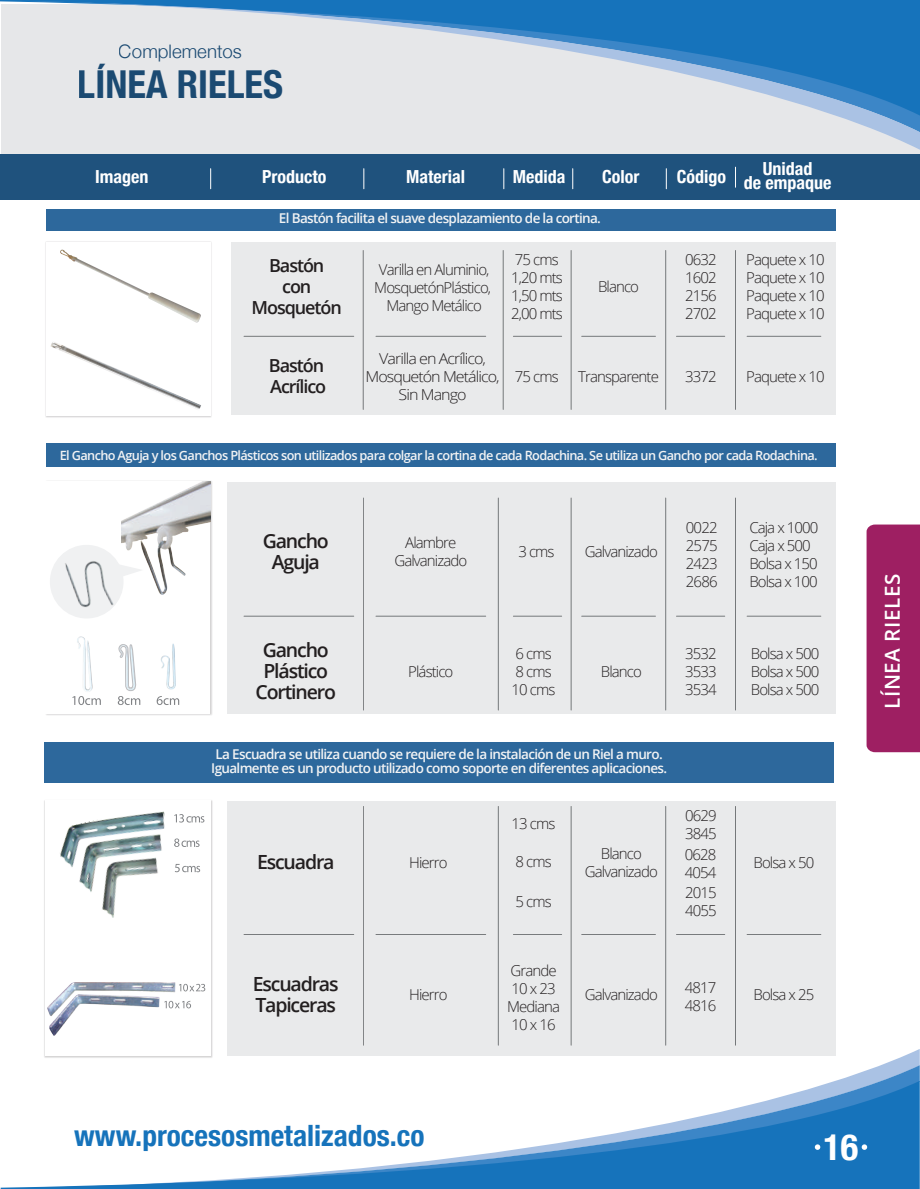
<style>
.page{position:relative;width:920px;height:1189px;background:#fff}
.page>*{position:absolute;margin:0;border:0;box-sizing:border-box;transform-origin:0 0}
.t1{font:700 condensed 38.55px "Helvetica Neue";color:#1f527d}
.t2{font:700 condensed 36.3px "Helvetica Neue";color:#fff}
.t3{font:700 condensed 29.4px "Helvetica Neue";color:#1673bb}
.t4{font:600 20.55px "Open Sans";letter-spacing:.025em;color:#fff}
.t5{font:600 19.5px/21px "Open Sans";letter-spacing:-.06em;color:#231f20;text-align:center}
.t6{font:300 18.6px "Helvetica Neue";color:#1f527d}
.t7{font:700 condensed 18px/13.5px "Helvetica Neue";color:#fff;text-align:center}
.t8{font:600 18px/21px "Open Sans";letter-spacing:-.06em;color:#231f20;text-align:center}
.t9{font:300 15px/18px "Open Sans";letter-spacing:-.06em;color:#231f20}
.t10{font:300 15px/18px "Open Sans";letter-spacing:-.06em;color:#231f20;text-align:center;scale:1.07 1}
.t11{font:600 13.5px/13.5px "Open Sans";letter-spacing:-.05em;color:#f2f3f4;text-align:center}
.t12{font:600 12.75px "Open Sans";letter-spacing:-.05em;color:#f2f3f4}
</style>
<div class="page">
<div style="left:227px;top:801px;width:608px;height:255px;background:#e9eaeb"></div>
<img style="left:46px;top:481px;width:166px;height:234px">
<div style="left:46px;top:481px;width:164px;height:232px;background:#fff"></div>
<div style="left:227px;top:482px;width:608px;height:231px;background:#e9eaeb"></div>
<img style="left:60px;top:250px;width:141px;height:73px">
<img style="left:51px;top:342px;width:150px;height:67px">
<div style="left:46px;top:443px;width:789px;height:23px;background:#2d689c"></div>
<div style="left:44px;top:742px;width:789px;height:40px;background:#2d689c"></div>
<div style="left:46px;top:209px;width:789px;height:22px;background:#2d689c"></div>
<div style="left:231px;top:242px;width:604px;height:172px;background:#e9eaeb"></div>
<hr style="left:735px;top:250px;width:1px;height:159px;background:#818385">
<hr style="left:363px;top:250px;width:1px;height:159px;background:#818385">
<hr style="left:570px;top:250px;width:1px;height:159px;background:#818385">
<hr style="left:244px;top:336px;width:109px;height:1px;background:#818385">
<hr style="left:376px;top:336px;width:109px;height:1px;background:#818385">
<hr style="left:581px;top:336px;width:74px;height:1px;background:#818385">
<hr style="left:747px;top:336px;width:73px;height:1px;background:#818385">
<hr style="left:513px;top:336px;width:48px;height:1px;background:#818385">
<hr style="left:676px;top:336px;width:48px;height:1px;background:#818385">
<hr style="left:244px;top:616px;width:109px;height:1px;background:#818385">
<hr style="left:376px;top:616px;width:109px;height:1px;background:#818385">
<hr style="left:581px;top:616px;width:74px;height:1px;background:#818385">
<hr style="left:747px;top:616px;width:73px;height:1px;background:#818385">
<hr style="left:513px;top:616px;width:48px;height:1px;background:#818385">
<hr style="left:676px;top:616px;width:48px;height:1px;background:#818385">
<hr style="left:244px;top:934px;width:109px;height:1px;background:#818385">
<hr style="left:376px;top:934px;width:109px;height:1px;background:#818385">
<hr style="left:581px;top:934px;width:74px;height:1px;background:#818385">
<hr style="left:747px;top:934px;width:73px;height:1px;background:#818385">
<hr style="left:513px;top:934px;width:48px;height:1px;background:#818385">
<hr style="left:676px;top:934px;width:48px;height:1px;background:#818385">
<hr style="left:502px;top:250px;width:1px;height:159px;background:#818385">
<hr style="left:665px;top:250px;width:1px;height:159px;background:#818385">
<hr style="left:363px;top:806px;width:1px;height:239px;background:#818385">
<hr style="left:570px;top:806px;width:1px;height:239px;background:#818385">
<hr style="left:498px;top:806px;width:1px;height:239px;background:#818385">
<hr style="left:665px;top:806px;width:1px;height:239px;background:#818385">
<hr style="left:735px;top:806px;width:1px;height:239px;background:#818385">
<hr style="left:735px;top:498px;width:1px;height:212px;background:#818385">
<hr style="left:363px;top:498px;width:1px;height:212px;background:#818385">
<hr style="left:570px;top:498px;width:1px;height:212px;background:#818385">
<hr style="left:498px;top:498px;width:1px;height:212px;background:#818385">
<hr style="left:665px;top:498px;width:1px;height:212px;background:#818385">
<img style="left:60px;top:811px;width:125px;height:107px">
<svg style="left:175px;top:864px;width:25px;height:8px"></svg>
<svg style="left:174px;top:838px;width:25px;height:9px"></svg>
<svg style="left:174px;top:814px;width:30px;height:8px"></svg>
<svg style="left:179px;top:983px;width:26px;height:8px"></svg>
<svg style="left:176px;top:1000px;width:15px;height:8px"></svg>
<img style="left:49px;top:1016px;width:21px;height:20px">
<img style="left:47px;top:982px;width:129px;height:34px">
<svg style="left:157px;top:696px;width:22px;height:9px"></svg>
<svg style="left:72px;top:696px;width:29px;height:9px"></svg>
<img style="left:77px;top:636px;width:16px;height:56px">
<img style="left:161px;top:643px;width:15px;height:47px">
<img style="left:121px;top:482px;width:89px;height:113px">
<div style="left:50px;top:545px;width:73px;height:73px;background:#f0f1f2;border-radius:50%"></div>
<svg style="left:118px;top:562px;width:25px;height:15px"></svg>
<img style="left:65px;top:560px;width:52px;height:58px">
<svg style="left:118px;top:644px;width:22px;height:61px"></svg>
<div style="left:0;top:153px;width:919px;height:46px;background:#1f527d"></div>
<svg style="left:572px;top:169px;width:1px;height:20px"></svg>
<svg style="left:665px;top:169px;width:1px;height:20px"></svg>
<svg style="left:210px;top:169px;width:1px;height:20px"></svg>
<svg style="left:735px;top:167px;width:1px;height:20px"></svg>
<svg style="left:363px;top:169px;width:1px;height:20px"></svg>
<svg style="left:503px;top:169px;width:1px;height:20px"></svg>
<div style="left:866px;top:524px;width:53px;height:228px;background:#9e1f62"></div>
<svg style="left:44px;top:1048px;width:875px;height:17px"></svg>
<svg style="left:838px;top:1065px;width:81px;height:15px"></svg>
<svg style="left:1px;top:1080px;width:918px;height:109px"></svg>
<div style="left:1px;top:4px;width:918px;height:149px;background:#e6e7e9"></div>
<svg style="left:814px;top:1144px;width:6px;height:5px"></svg>
<svg style="left:861px;top:1144px;width:6px;height:5px"></svg>
<svg style="left:0;top:0;width:919px;height:149px"></svg>
<p class="t6" style="left:119px;top:36px;width:124px">Complementos</p>
<h1 class="t1" style="left:78px;top:52px;width:207px">LÍNEA RIELES</h1>
<p class="t7" style="left:95px;top:168px;width:55px">Imagen</p>
<p class="t7" style="left:406px;top:168px;width:60px">Material</p>
<p class="t7" style="left:512px;top:168px;width:54px">Medida</p>
<p class="t7" style="left:602px;top:168px;width:39px">Color</p>
<p class="t7" style="left:676px;top:168px;width:51px">Código</p>
<p class="t7" style="left:743px;top:161px;width:89px">Unidad<br>de empaque</p>
<p class="t7" style="left:262px;top:168px;width:66px">Producto</p>
<p class="t11" style="left:279px;top:211px;width:323px">El Bastón facilita el suave desplazamiento de la cortina.</p>
<p class="t8" style="left:251px;top:255px;width:92px">Bastón<br>con<br>Mosquetón</p>
<p class="t9" style="left:374px;top:261px;width:118px;text-align:center">Varilla en Aluminio,<br>MosquetónPlástico,<br>Mango Metálico</p>
<p class="t9" style="left:511px;top:250px;width:53px">75 cms<br>1,20 mts<br>1,50 mts<br>2,00 mts</p>
<p class="t9" style="left:598px;top:277px;width:43px">Blanco</p>
<p class="t9" style="left:685px;top:250px;width:33px;text-align:justify">0632<br>1602<br>2156<br>2702</p>
<p class="t8" style="left:269px;top:354px;width:59px;text-align:left">Bastón<br>Acrílico</p>
<p class="t10" style="left:365px;top:349px;width:127px">Varilla en Acrílico,<br>Mosquetón Metálico,<br>Sin Mango</p>
<p class="t9" style="left:515px;top:367px;width:45px">75 cms</p>
<p class="t9" style="left:578px;top:367px;width:82px">Transparente</p>
<p class="t9" style="left:685px;top:367px;width:33px">3372</p>
<p class="t9" style="left:746px;top:250px;width:80px;text-align:justify">Paquete x 10<br>Paquete x 10<br>Paquete x 10<br>Paquete x 10</p>
<p class="t9" style="left:746px;top:367px;width:80px">Paquete x 10</p>
<p class="t12" style="left:60px;top:446px;width:759px">El Gancho Aguja y los Ganchos Plásticos son utilizados para colgar la cortina de cada Rodachina. Se utiliza un Gancho por cada Rodachina.</p>
<h3 class="t5" style="left:263px;top:530px;width:67px">Gancho<br>Aguja</h3>
<p class="t9" style="left:394px;top:533px;width:74px;text-align:center">Alambre<br>Galvanizado</p>
<p class="t9" style="left:518px;top:542px;width:38px">3 cms</p>
<p class="t9" style="left:585px;top:542px;width:74px">Galvanizado</p>
<p class="t9" style="left:685px;top:518px;width:33px;text-align:justify">0022<br>2575<br>2423<br>2686</p>
<h3 class="t5" style="left:255px;top:639px;width:82px">Gancho<br>Plástico<br>Cortinero</h3>
<p class="t9" style="left:408px;top:662px;width:47px">Plástico</p>
<p class="t9" style="left:511px;top:644px;width:45px">6 cms<br>8 cms<br>10 cms</p>
<p class="t9" style="left:600px;top:662px;width:43px">Blanco</p>
<p class="t9" style="left:685px;top:644px;width:33px;text-align:justify">3532<br>3533<br>3534</p>
<p class="t11" style="left:211px;top:747px;width:457px">La Escuadra se utiliza cuando se requiere de la instalación de un Riel a muro.<br>Igualmente es un producto utilizado como soporte en diferentes aplicaciones.</p>
<p class="t9" style="left:511px;top:814px;width:45px">13 cms</p>
<p class="t9" style="left:685px;top:805px;width:33px">0629<br>3845</p>
<p class="t9" style="left:749px;top:518px;width:71px">Caja x 1000<br>Caja x 500<br>Bolsa x 150<br>Bolsa x 100</p>
<p class="t9" style="left:750px;top:644px;width:70px;text-align:justify">Bolsa x 500<br>Bolsa x 500<br>Bolsa x 500</p>
<h3 class="t5" style="left:257px;top:851px;width:79px">Escuadra</h3>
<p class="t9" style="left:585px;top:844px;width:74px;text-align:center">Blanco<br>Galvanizado</p>
<p class="t9" style="left:684px;top:844px;width:33px">0628<br>4054</p>
<p class="t9" style="left:515px;top:851px;width:38px">8 cms</p>
<p class="t9" style="left:515px;top:891px;width:38px">5 cms</p>
<p class="t9" style="left:409px;top:853px;width:40px">Hierro</p>
<p class="t9" style="left:753px;top:853px;width:62px">Bolsa x 50</p>
<p class="t9" style="left:685px;top:882px;width:33px">2015<br>4055</p>
<h3 class="t5" style="left:253px;top:973px;width:87px;text-align:left">Escuadras<br>Tapiceras</h3>
<p class="t9" style="left:507px;top:961px;width:54px">Grande<br>10 x 23<br>Mediana<br>10 x 16</p>
<p class="t9" style="left:585px;top:985px;width:74px">Galvanizado</p>
<p class="t9" style="left:684px;top:978px;width:33px">4817<br>4816</p>
<p class="t9" style="left:409px;top:985px;width:40px">Hierro</p>
<p class="t9" style="left:753px;top:985px;width:62px">Bolsa x 25</p>
<h3 class="t4" style="left:878px;top:708px;width:136px;rotate:-90deg">LÍNEA RIELES</h3>
<h3 class="t3" style="left:74px;top:1110px;width:352px">www.procesosmetalizados.co</h3>
<h2 class="t2" style="left:823px;top:1116px;width:36px">16</h2>
</div>
